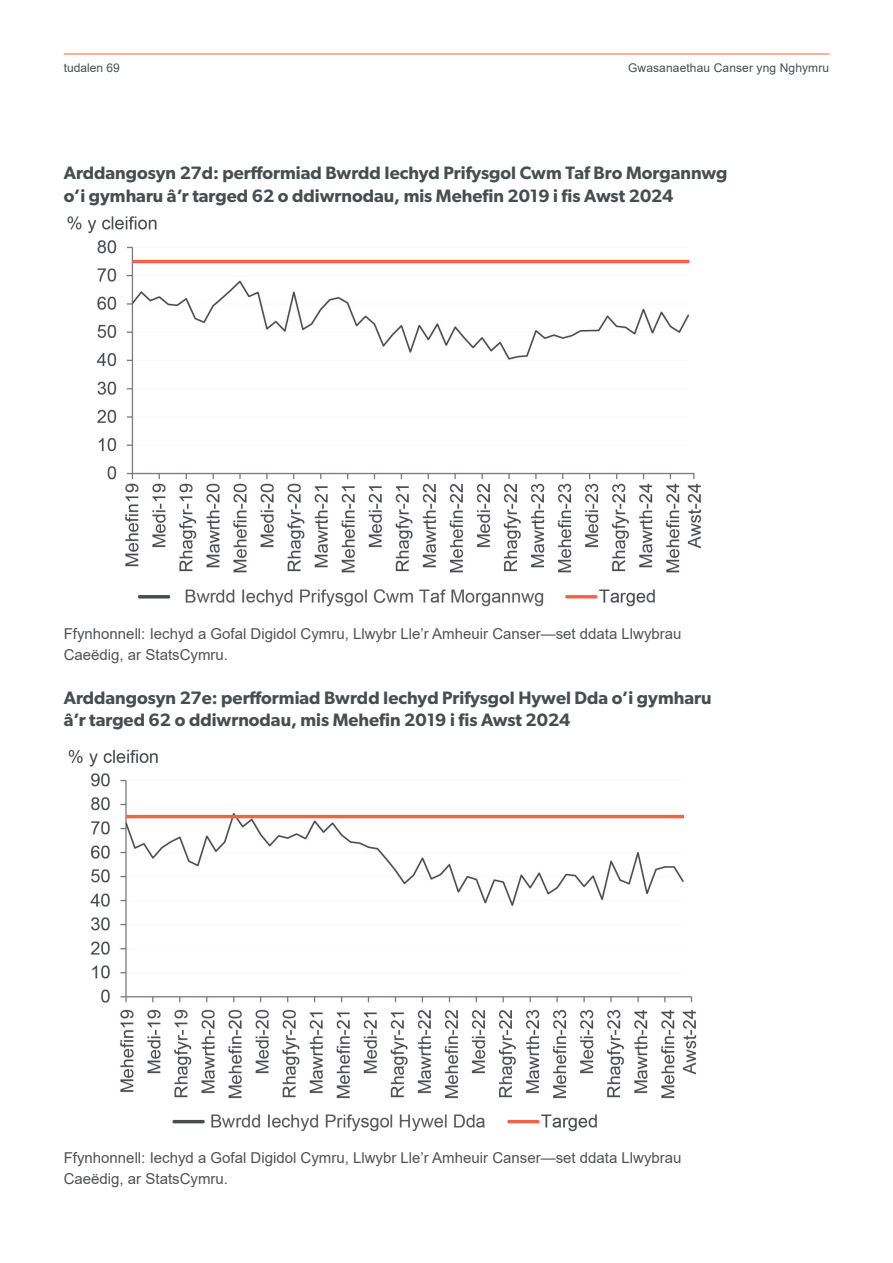
<style>
.page{position:relative;width:893px;height:1263px;background:#fff}
.page>*{position:absolute;margin:0;border:0;box-sizing:border-box;transform-origin:0 0}
.Box___Figure_Heading{font:600 18px/22.5px "Gibson";color:#494d50}
.Exhibit_source{font:15px/21px "Arial";color:#515254}
.t1{font:12px "Arial";letter-spacing:.01em;color:#494d50}
</style>
<div class="page">
<hr style="left:64px;top:54px;width:765px;height:1px;background:#f16449">
<img style="left:67px;top:216px;width:635px;height:391px">
<img style="left:68px;top:749px;width:629px;height:383px">
<p class="t1" style="left:64px;top:59px;width:58px">tudalen 69</p>
<p class="t1" style="left:628px;top:59px;width:203px">Gwasanaethau Canser yng Nghymru</p>
<p class="Box___Figure_Heading" style="left:64px;top:161px;width:665px">Arddangosyn 27d: perfformiad Bwrdd Iechyd Prifysgol Cwm Taf Bro Morgannwg o’i gymharu â’r targed 62 o ddiwrnodau, mis Mehefin 2019 i fis Awst 2024</p>
<p class="Exhibit_source" style="left:64px;top:623px;width:619px">Ffynhonnell: Iechyd a Gofal Digidol Cymru, Llwybr Lle’r Amheuir Canser—set ddata Llwybrau<br>Caeëdig, ar StatsCymru.</p>
<p class="Box___Figure_Heading" style="left:64px;top:686px;width:649px">Arddangosyn 27e: perfformiad Bwrdd Iechyd Prifysgol Hywel Dda o’i gymharu â’r targed 62 o ddiwrnodau, mis Mehefin 2019 i fis Awst 2024</p>
<p class="Exhibit_source" style="left:64px;top:1147px;width:619px">Ffynhonnell: Iechyd a Gofal Digidol Cymru, Llwybr Lle’r Amheuir Canser—set ddata Llwybrau<br>Caeëdig, ar StatsCymru.</p>
</div>
